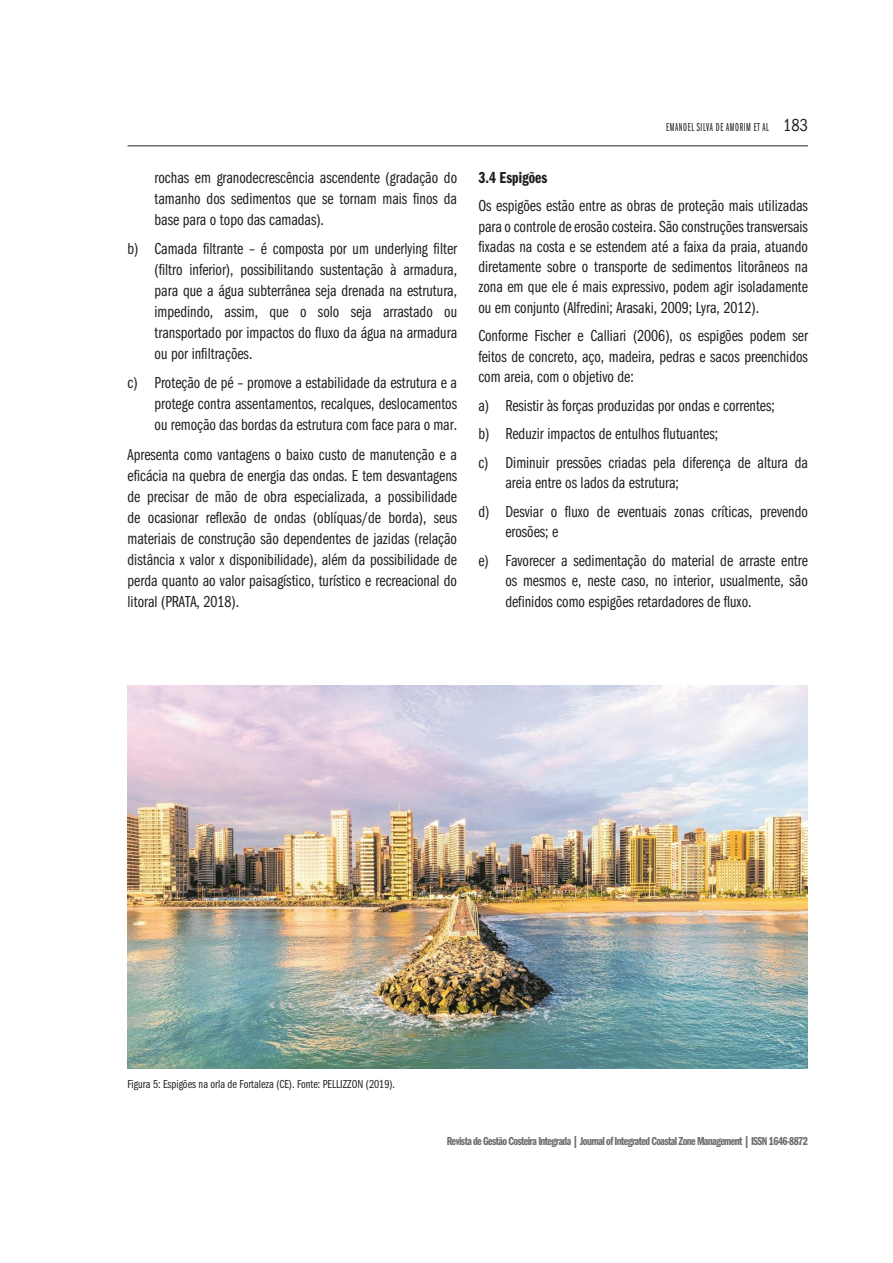
<style>
.page{position:relative;width:893px;height:1263px;background:#fff}
.page>*{position:absolute;margin:0;border:0;box-sizing:border-box;transform-origin:0 0}
.Corpo{font:16.5px/21px "ITC Franklin Gothic Std Bk Cp";color:#231f20;text-align:justify}
._1_1{font:16.5px "ITC Franklin Gothic Std Dm Cp";color:#231f20}
.t1{font:12px "ITC Franklin Gothic Std Dm Cp";letter-spacing:-.05em;color:#6c6d70}
.Legenda{font:12px "ITC Franklin Gothic Std Bk Cp";color:#231f20}
.t2{font:12px "ITC Franklin Gothic Std Bk X Cp";color:#231f20;scale:.9 1}
.s1{font-family:"ITC Franklin Gothic Std";font-stretch:condensed;font-size:18px}
</style>
<div class="page">
<hr style="left:128px;top:145px;width:680px;height:1px;background:#231f20">
<img style="left:128px;top:686px;width:680px;height:382px">
<p class="Corpo" style="left:155px;top:167px;width:304px">rochas em granodecrescência ascendente (gradação do tamanho dos sedimentos que se tornam mais finos da base para o topo das camadas).</p>
<p class="Corpo" style="left:155px;top:238px;width:304px;text-indent:-27px">b) Camada filtrante – é composta por um underlying filter (filtro inferior), possibilitando sustentação à armadura, para que a água subterrânea seja drenada na estrutura, impedindo, assim, que o solo seja arrastado ou transportado por impactos do fluxo da água na armadura ou por infiltrações.</p>
<p class="Corpo" style="left:155px;top:373px;width:304px;text-indent:-27px">c) Proteção de pé – promove a estabilidade da estrutura e a protege contra assentamentos, recalques, deslocamentos ou remoção das bordas da estrutura com face para o mar.</p>
<p class="Corpo" style="left:128px;top:444px;width:331px">Apresenta como vantagens o baixo custo de manutenção e a eficácia na quebra de energia das ondas. E tem desvantagens de precisar de mão de obra especializada, a possibilidade de ocasionar reflexão de ondas (oblíquas/de borda), seus materiais de construção são dependentes de jazidas (relação distância x valor x disponibilidade), além da possibilidade de perda quanto ao valor paisagístico, turístico e recreacional do litoral (PRATA, 2018).</p>
<p class="t2" style="left:666px;top:121px;width:10px">EMANOEL</p>
<p class="t2" style="left:697px;top:121px;width:43px">SILVA DE AMORIM</p>
<p class="t2" style="left:754px;top:121px;width:62px">ET AL <span class="s1">183</span></p>
<p class="_1_1" style="left:478px;top:168px;width:71px">3.4 Espigões</p>
<p class="Corpo" style="left:478px;top:196px;width:331px;line-height:20.2px">Os espigões estão entre as obras de proteção mais utilizadas para o controle de erosão costeira. São construções transversais fixadas na costa e se estendem até a faixa da praia, atuando diretamente sobre o transporte de sedimentos litorâneos na zona em que ele é mais expressivo, podem agir isoladamente ou em conjunto (Alfredini; Arasaki, 2009; Lyra, 2012).</p>
<p class="Corpo" style="left:478px;top:326px;width:331px;line-height:20.2px">Conforme Fischer e Calliari (2006), os espigões podem ser feitos de concreto, aço, madeira, pedras e sacos preenchidos com areia, com o objetivo de:</p>
<p class="Corpo" style="left:478px;top:395px;width:298px">a) Resistir às forças produzidas por ondas e correntes;</p>
<p class="Corpo" style="left:478px;top:424px;width:241px">b) Reduzir impactos de entulhos flutuantes;</p>
<p class="Corpo" style="left:505px;top:453px;width:304px;line-height:20.2px;text-indent:-27px">c) Diminuir pressões criadas pela diferença de altura da areia entre os lados da estrutura;</p>
<p class="Corpo" style="left:505px;top:502px;width:304px;line-height:20.2px;text-indent:-27px">d) Desviar o fluxo de eventuais zonas críticas, prevendo erosões; e</p>
<p class="Corpo" style="left:505px;top:551px;width:304px;line-height:20.2px;text-indent:-27px">e) Favorecer a sedimentação do material de arraste entre os mesmos e, neste caso, no interior, usualmente, são definidos como espigões retardadores de fluxo.</p>
<p class="Legenda" style="left:128px;top:1077px;width:269px">Figura 5: Espigões na orla de Fortaleza (CE). Fonte: PELLIZZON (2019).</p>
<p class="t1" style="left:447px;top:1134px;width:363px">Revista de Gestão Costeira Integrada | Journal of Integrated Coastal Zone Management | ISSN 1646-8872</p>
</div>
